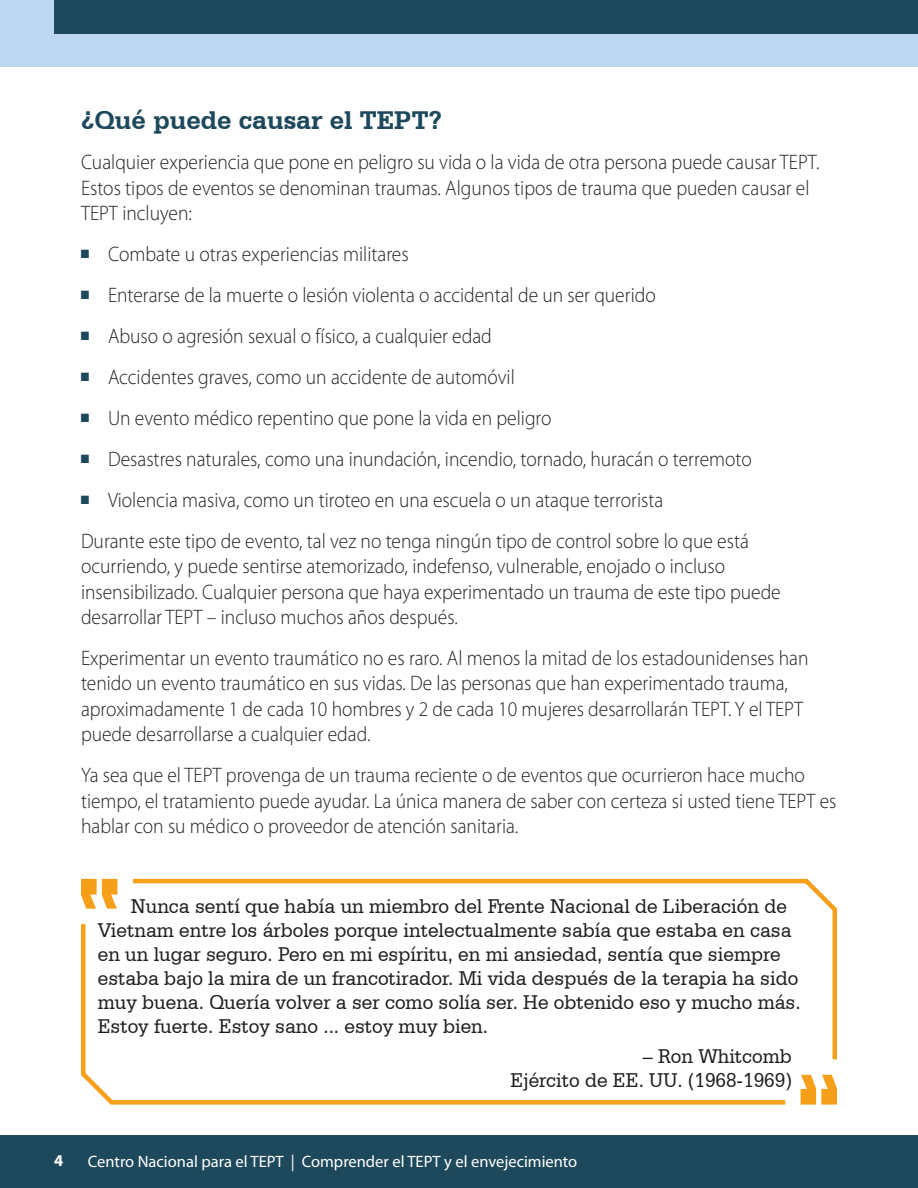
<style>
.page{position:relative;width:918px;height:1188px;background:#fff}
.page>*{position:absolute;margin:0;border:0;box-sizing:border-box;transform-origin:0 0}
.t1{font:700 27px "Serifa BT";color:#1e495d}
.t2{font:300 21px/25.5px "Myriad Pro";color:#231f20;scale:.93 1}
.t3{font:21px/24px "Serifa BT";color:#231f20;scale:.95 1}
.t4{font:16.5px "Myriad Pro";color:#fff}
.t5{font:700 16.5px "Myriad Pro";color:#fff}
.s1{color:#1e495d}
</style>
<div class="page">
<div style="left:0;top:1135px;width:918px;height:53px;background:#1e495d"></div>
<div style="left:0;top:0;width:918px;height:68px;background:#bcd8f1"></div>
<div style="left:54px;top:0;width:864px;height:34px;background:#1e495d"></div>
<svg style="left:81px;top:879px;width:36px;height:30px"></svg>
<svg style="left:801px;top:1075px;width:36px;height:30px"></svg>
<svg style="left:81px;top:924px;width:705px;height:181px"></svg>
<svg style="left:128px;top:878px;width:709px;height:186px"></svg>
<h2 class="t1" style="left:81px;top:103px;width:363px">¿Qué puede causar el TEPT?</h2>
<p class="t2" style="left:81px;top:149px;width:796px">Cualquier experiencia que pone en peligro su vida o la vida de otra persona puede causar TEPT.<br>Estos tipos de eventos se denominan traumas. Algunos tipos de trauma que pueden causar el<br>TEPT incluyen:</p>
<p class="t2" style="left:81px;top:241px;width:354px"><span class="s1">■</span> Combate u otras experiencias militares</p>
<p class="t2" style="left:81px;top:282px;width:620px"><span class="s1">■</span> Enterarse de la muerte o lesión violenta o accidental de un ser querido</p>
<p class="t2" style="left:81px;top:323px;width:443px"><span class="s1">■</span> Abuso o agresión sexual o físico, a cualquier edad</p>
<p class="t2" style="left:81px;top:364px;width:468px"><span class="s1">■</span> Accidentes graves, como un accidente de automóvil</p>
<p class="t2" style="left:81px;top:405px;width:507px"><span class="s1">■</span> Un evento médico repentino que pone la vida en peligro</p>
<p class="t2" style="left:81px;top:446px;width:723px"><span class="s1">■</span> Desastres naturales, como una inundación, incendio, tornado, huracán o terremoto</p>
<p class="t2" style="left:81px;top:487px;width:628px"><span class="s1">■</span> Violencia masiva, como un tiroteo en una escuela o un ataque terrorista</p>
<p class="t2" style="left:81px;top:528px;width:754px">Durante este tipo de evento, tal vez no tenga ningún tipo de control sobre lo que está ocurriendo, y puede sentirse atemorizado, indefenso, vulnerable, enojado o incluso insensibilizado. Cualquier persona que haya experimentado un trauma de este tipo puede desarrollar TEPT – incluso muchos años después.</p>
<p class="t2" style="left:81px;top:645px;width:784px">Experimentar un evento traumático no es raro. Al menos la mitad de los estadounidenses han tenido un evento traumático en sus vidas. De las personas que han experimentado trauma, aproximadamente 1 de cada 10 hombres y 2 de cada 10 mujeres desarrollarán TEPT. Y el TEPT puede desarrollarse a cualquier edad.</p>
<p class="t2" style="left:81px;top:762px;width:814px">Ya sea que el TEPT provenga de un trauma reciente o de eventos que ocurrieron hace mucho tiempo, el tratamiento puede ayudar. La única manera de saber con certeza si usted tiene TEPT es hablar con su médico o proveedor de atención sanitaria.</p>
<p class="t3" style="left:98px;top:893px;width:741px;text-indent:33px">Nunca sentí que había un miembro del Frente Nacional de Liberación de Vietnam entre los árboles porque intelectualmente sabía que estaba en casa en un lugar seguro. Pero en mi espíritu, en mi ansiedad, sentía que siempre estaba bajo la mira de un francotirador. Mi vida después de la terapia ha sido muy buena. Quería volver a ser como solía ser. He obtenido eso y mucho más.<br>Estoy fuerte. Estoy sano ... estoy muy bien.</p>
<p class="t3" style="left:643px;top:1044px;width:158px">– Ron Whitcomb</p>
<p class="t3" style="left:511px;top:1068px;width:298px">Ejército de EE. UU. (1968-1969)</p>
<p class="t5" style="left:54px;top:1149px;width:11px">4</p>
<p class="t4" style="left:88px;top:1151px;width:491px">Centro Nacional para el TEPT | Comprender el TEPT y el envejecimiento</p>
</div>
